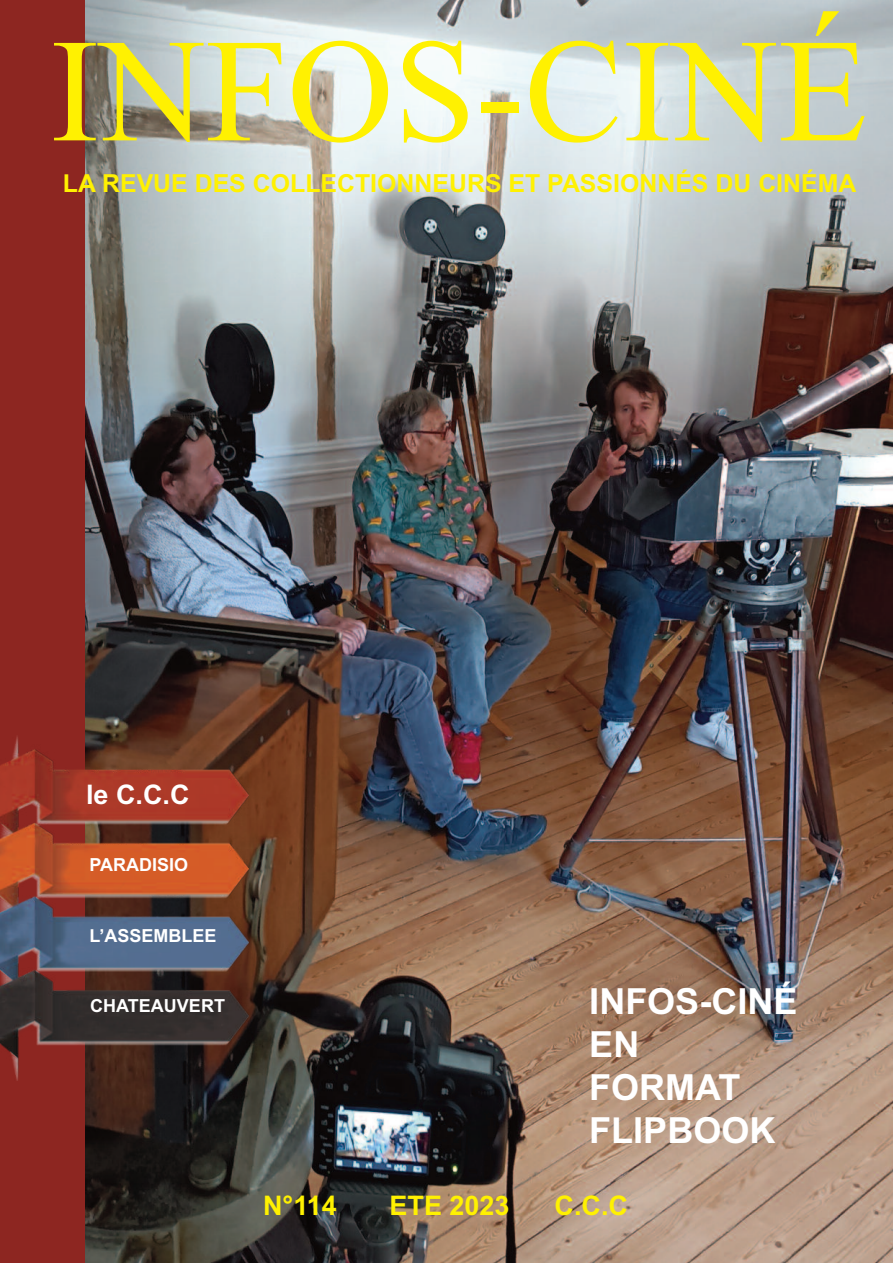
<style>
.page{position:relative;width:893px;height:1263px;background:#fff}
.page>*{position:absolute;margin:0;border:0;box-sizing:border-box;transform-origin:0 0}
.t1{font:147.15px "Times New Roman";color:#fff101}
.t2{font:700 36px/43.2px "Arial";color:#fff}
.t3{font:700 27px "Arial";color:#fff101}
.t4{font:700 27px "Arial";color:#fff}
.t5{font:700 24.9px "Arial";color:#fff101}
.t6{font:700 18px "Arial";color:#fff}
</style>
<div class="page">
<img style="left:85px;top:0;width:808px;height:1263px">
<div style="left:0;top:0;width:85px;height:1263px;background:#8d2621"></div>
<img style="left:0;top:735px;width:249px;height:345px">
<h1 class="t1" style="left:50px;top:4px;width:819px">INFOS-CINÉ</h1>
<p class="t5" style="left:63px;top:169px;width:795px">LA REVUE DES COLLECTIONNEURS ET PASSIONNÉS DU CINÉMA</p>
<p class="t4" style="left:86px;top:779px;width:105px">le C.C.C</p>
<p class="t6" style="left:90px;top:854px;width:100px">PARADISIO</p>
<p class="t6" style="left:90px;top:925px;width:129px">L’ASSEMBLEE</p>
<p class="t6" style="left:90px;top:995px;width:136px">CHATEAUVERT</p>
<h2 class="t2" style="left:589px;top:979px;width:210px">INFOS-CINÉ<br>EN<br>FORMAT<br>FLIPBOOK</h2>
<p class="t3" style="left:263px;top:1189px;width:75px">N°114</p>
<p class="t3" style="left:389px;top:1189px;width:122px">ETE 2023</p>
<p class="t3" style="left:555px;top:1189px;width:75px">C.C.C</p>
</div>
